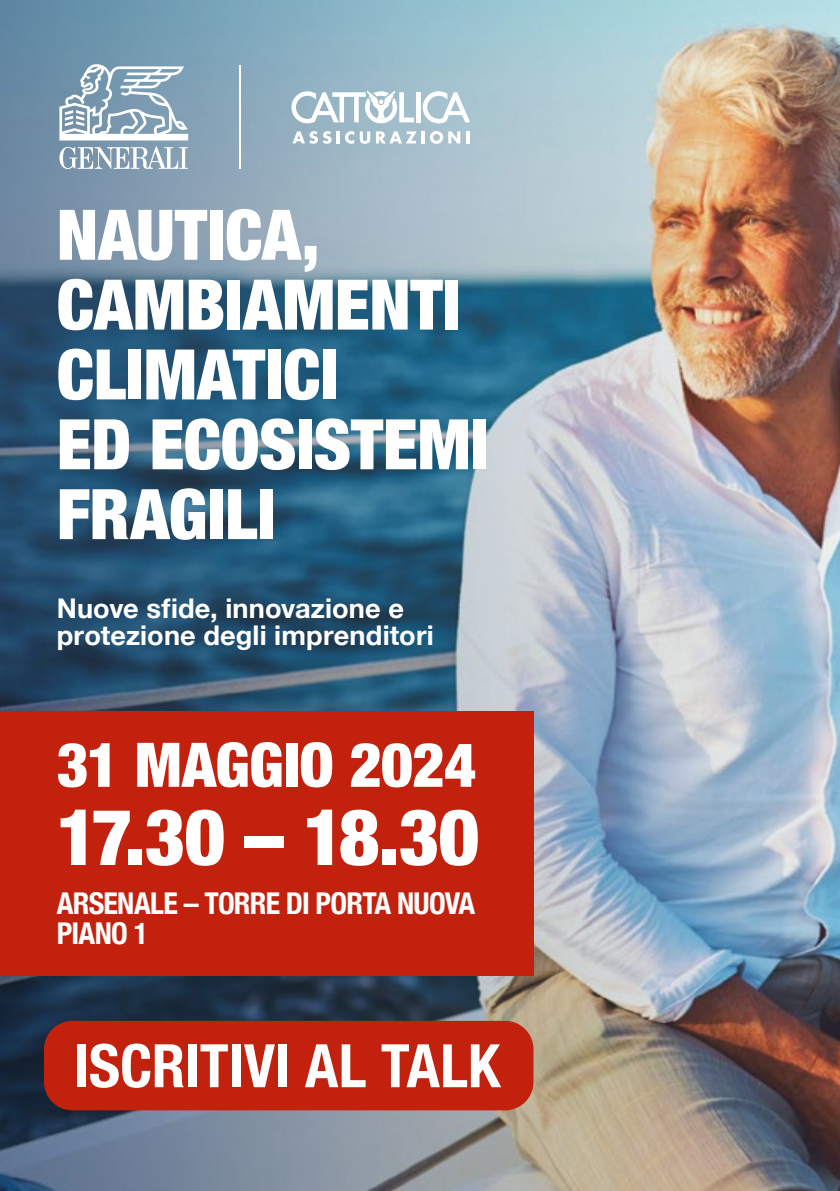
<style>
.page{position:relative;width:840px;height:1191px;background:#fff}
.page>*{position:absolute;margin:0;border:0;box-sizing:border-box;transform-origin:0 0}
.t1{font:900 condensed 78.2px "Helvetica Neue";letter-spacing:-.04em;color:#fff}
.t2{font:900 condensed 69.8px/69.8px "Helvetica Neue";letter-spacing:-.005em;color:#fff}
.t3{font:900 condensed 61.6px "Helvetica Neue";letter-spacing:-.005em;color:#fff}
.t4{font:700 condensed 60px "Helvetica Neue";letter-spacing:-.005em;color:#fff}
.t5{font:700 condensed 30px/30px "Helvetica Neue";letter-spacing:-.025em;color:#fff}
.t6{font:700 27.2px/27.2px "Helvetica Neue";letter-spacing:.005em;color:#fff}
</style>
<div class="page">
<img style="left:0;top:0;width:839px;height:1191px">
<div style="left:0;top:711px;width:533px;height:264px;background:#c1210d"></div>
<div style="left:44px;top:1020px;width:489px;height:90px;background:#c1210d;border-radius:28px"></div>
<svg style="left:292px;top:131px;width:47px;height:13px"></svg>
<svg style="left:345px;top:131px;width:115px;height:13px"></svg>
<svg style="left:466px;top:131px;width:3px;height:12px"></svg>
<div style="left:415px;top:92px;width:5px;height:30px;background:#fff"></div>
<svg style="left:291px;top:90px;width:123px;height:33px"></svg>
<svg style="left:422px;top:91px;width:48px;height:32px"></svg>
<hr style="left:239px;top:65px;width:2px;height:104px;background:#fff">
<svg style="left:59px;top:64px;width:129px;height:105px"></svg>
<h2 class="t2" style="left:57px;top:196px;width:433px">NAUTICA,<br>CAMBIAMENTI<br>CLIMATICI<br>ED ECOSISTEMI<br>FRAGILI</h2>
<p class="t6" style="left:57px;top:595px;width:378px">Nuove sfide, innovazione e protezione degli imprenditori</p>
<h3 class="t3" style="left:57px;top:714px;width:420px">31 MAGGIO 2024</h3>
<h1 class="t1" style="left:57px;top:772px;width:424px">17.30 – 18.30</h1>
<p class="t5" style="left:57px;top:885px;width:419px">ARSENALE – TORRE DI PORTA NUOVA<br>PIANO 1</p>
<h3 class="t4" style="left:74px;top:1016px;width:427px">ISCRITIVI AL TALK</h3>
</div>
